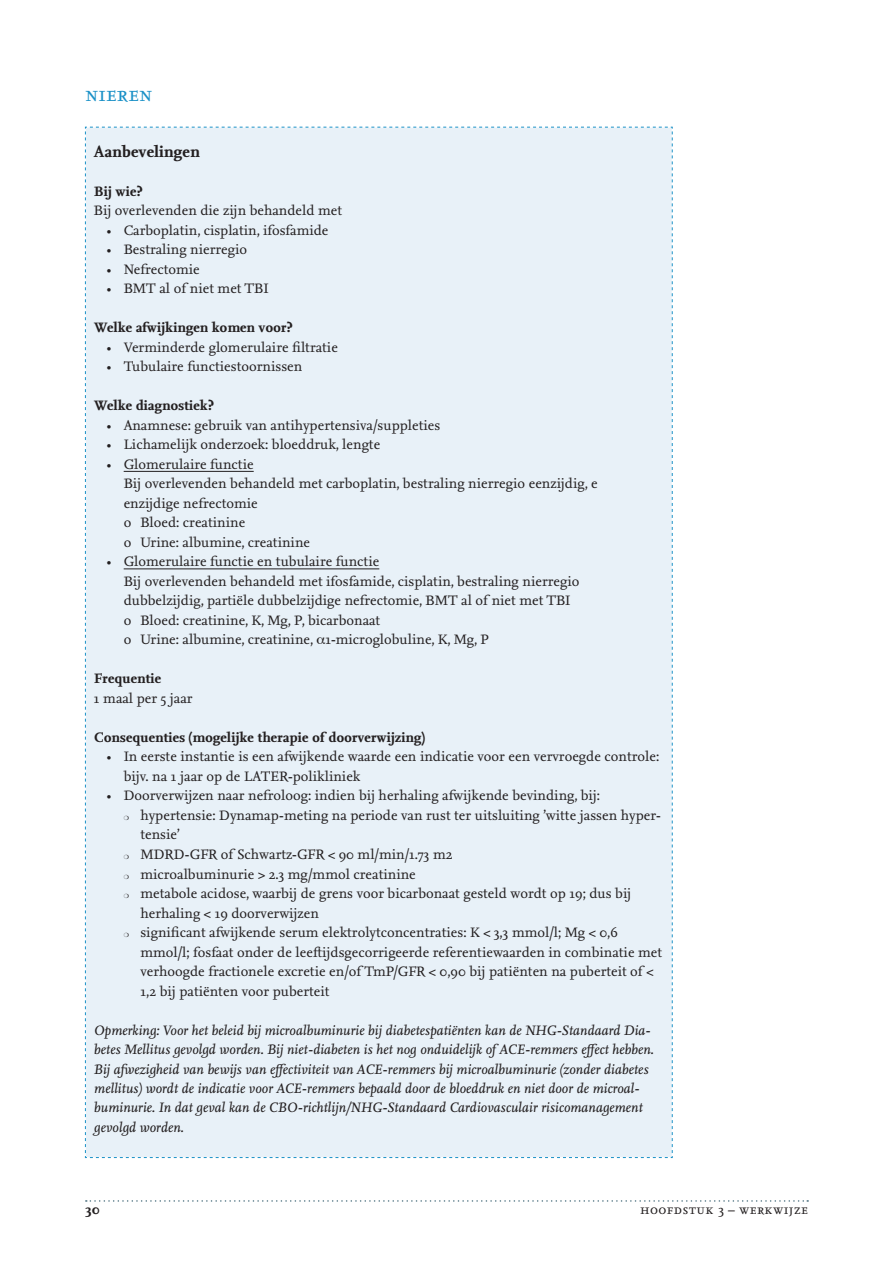
<style>
.page{position:relative;width:893px;height:1263px;background:#fff}
.page>*{position:absolute;margin:0;border:0;box-sizing:border-box;transform-origin:0 0}
.t1{font:21px "Nexus Serif Regular SC";letter-spacing:.005em;color:#1b91c7}
.t2{font:700 16.5px "Nexus Serif";color:#231f20}
.t3{font:14.25px/19.5px "Nexus Serif";color:#231f20}
.t4{font:italic 14.25px/19.5px "Nexus Serif";color:#231f20}
.t5{font:700 14.25px "Nexus Serif";color:#231f20}
.t6{font:13.5px "Nexus Serif Regular SC";letter-spacing:.03em;color:#231f20}
</style>
<div class="page">
<svg style="left:86px;top:1200px;width:722px;height:2px"></svg>
<div style="left:85px;top:127px;width:588px;height:1031px;background:#e8f1f8"></div>
<h1 class="t1" style="left:85px;top:81px;width:69px">nieren</h1>
<p class="t2" style="left:94px;top:141px;width:107px">Aanbevelingen</p>
<p class="t5" style="left:94px;top:182px;width:50px">Bij wie?</p>
<p class="t3" style="left:94px;top:201px;width:250px">Bij overlevenden die zijn behandeld met</p>
<p class="t3" style="left:107px;top:220px;width:223px">• Carboplatin, cisplatin, ifosfamide</p>
<p class="t3" style="left:107px;top:240px;width:142px">• Bestraling nierregio</p>
<p class="t3" style="left:107px;top:259px;width:95px">• Nefrectomie</p>
<p class="t3" style="left:107px;top:279px;width:164px">• BMT al of niet met TBI</p>
<p class="t5" style="left:94px;top:319px;width:200px">Welke afwijkingen komen voor?</p>
<p class="t3" style="left:107px;top:337px;width:233px">• Verminderde glomerulaire filtratie</p>
<p class="t3" style="left:107px;top:357px;width:197px">• Tubulaire functiestoornissen</p>
<p class="t5" style="left:94px;top:397px;width:121px">Welke diagnostiek?</p>
<p class="t3" style="left:107px;top:415px;width:335px">• Anamnese: gebruik van antihypertensiva/suppleties</p>
<p class="t3" style="left:107px;top:435px;width:275px">• Lichamelijk onderzoek: bloeddruk, lengte</p>
<p class="t3" style="left:124px;top:454px;width:475px;text-indent:-17px">• Glomerulaire functie<br>Bij overlevenden behandeld met carboplatin, bestraling nierregio eenzijdig, e enzijdige nefrectomie<br>o Bloed: creatinine<br>o Urine: albumine, creatinine</p>
<p class="t3" style="left:124px;top:552px;width:457px;text-indent:-17px">• Glomerulaire functie en tubulaire functie<br>Bij overlevenden behandeld met ifosfamide, cisplatin, bestraling nierregio dubbelzijdig, partiële dubbelzijdige nefrectomie, BMT al of niet met TBI o Bloed: creatinine, K, Mg, P, bicarbonaat<br>o Urine: albumine, creatinine, 1-microglobuline, K, Mg, P</p>
<p class="t5" style="left:94px;top:669px;width:69px">Frequentie</p>
<p class="t3" style="left:94px;top:688px;width:100px">1 maal per 5 jaar</p>
<p class="t5" style="left:94px;top:728px;width:332px">Consequenties (mogelijke therapie of doorverwijzing)</p>
<p class="t3" style="left:124px;top:747px;width:537px;text-indent:-17px">• In eerste instantie is een afwijkende waarde een indicatie voor een vervroegde controle: bijv. na 1 jaar op de LATER-polikliniek</p>
<p class="t3" style="left:107px;top:786px;width:495px">• Doorverwijzen naar nefroloog: indien bij herhaling afwijkende bevinding, bij:</p>
<p class="t3" style="left:140px;top:805px;width:522px">hypertensie: Dynamap-meting na periode van rust ter uitsluiting ’witte jassen hyper&shy;tensie’</p>
<p class="t3" style="left:140px;top:844px;width:314px">MDRD-GFR of Schwartz-GFR &lt; 90 ml/min/1.73 m2</p>
<p class="t3" style="left:140px;top:864px;width:277px">microalbuminurie &gt; 2.3 mg/mmol creatinine</p>
<p class="t3" style="left:140px;top:883px;width:492px">metabole acidose, waarbij de grens voor bicarbonaat gesteld wordt op 19; dus bij herhaling &lt; 19 doorverwijzen</p>
<p class="t3" style="left:140px;top:922px;width:523px">significant afwijkende serum elektrolytconcentraties: K &lt; 3,3 mmol/l; Mg &lt; 0,6 mmol/l; fosfaat onder de leeftijdsgecorrigeerde referentiewaarden in combinatie met verhoogde fractionele excretie en/of TmP/GFR &lt; 0,90 bij patiënten na puberteit of &lt; 1,2 bij patiënten voor puberteit</p>
<p class="t4" style="left:94px;top:1020px;width:561px">Opmerking: Voor het beleid bij microalbuminurie bij diabetespatiënten kan de NHG-Standaard Dia&shy;betes Mellitus gevolgd worden. Bij niet-diabeten is het nog onduidelijk of ACE-remmers effect hebben.<br>Bij afwezigheid van bewijs van effectiviteit van ACE-remmers bij microalbuminurie (zonder diabetes mellitus) wordt de indicatie voor ACE-remmers bepaald door de bloeddruk en niet door de microal&shy;buminurie. In dat geval kan de CBO-richtlijn/NHG-Standaard Cardiovasculair risicomanagement gevolgd worden.</p>
<p class="t5" style="left:85px;top:1201px;width:16px">30</p>
<p class="t6" style="left:640px;top:1201px;width:169px">hoofdstuk 3 – werkwijze</p>
</div>
